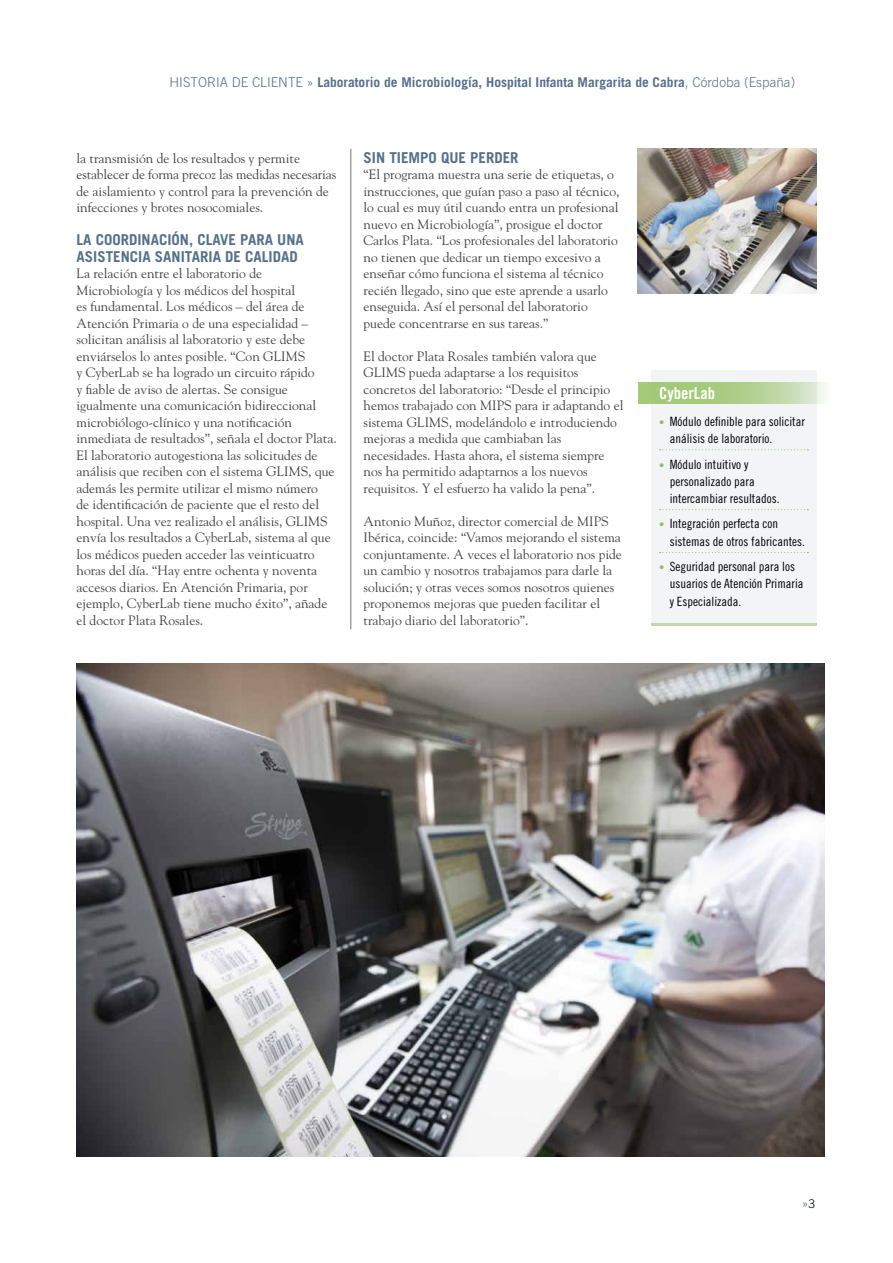
<style>
.page{position:relative;width:893px;height:1263px;background:#fff}
.page>*{position:absolute;margin:0;border:0;box-sizing:border-box;transform-origin:0 0}
.t1{font:16.5px "Trade Gothic Bold Cond Twenty";color:#fff}
.t2{font:700 15px/16.5px "Trade Gothic";color:#56718b}
.t3{font:13.5px/16.5px "Goudy";color:#414140}
.t4{font:700 13.5px "Trade Gothic";color:#56718b}
.t5{font:300 13.5px "Trade Gothic";color:#56718b}
.t6{font:12.75px/17.1px "Trade Gothic Cond Eighteen";color:#000}
.s1{font-weight:300}
.s2{font-size:10.5px;color:#8fbe59}
.s3{font-size:12px;color:#000}
</style>
<div class="page">
<img style="left:77px;top:663px;width:748px;height:494px">
<img style="left:638px;top:149px;width:178px;height:144px">
<hr style="left:351px;top:149px;width:1px;height:480px;background:#737373">
<div style="left:651px;top:370px;width:165px;height:255px;background:#f2f4f6"></div>
<svg style="left:660px;top:449px;width:148px;height:1px"></svg>
<svg style="left:660px;top:509px;width:148px;height:1px"></svg>
<svg style="left:660px;top:552px;width:148px;height:1px"></svg>
<svg style="left:638px;top:382px;width:188px;height:22px;background:#b4d294"></svg>
<hr style="left:651px;top:623px;width:165px;height:2px;background:#8fbe59">
<p class="t4" style="left:170px;top:74px;width:627px"><span class="s1">HISTORIA DE CLIENTE »</span> LABORATORIO DE MICROBIOLOGÍA, HOSPITAL INFANTA MARGARITA DE CABRA<span class="s1">, CÓRDOBA (ESPAÑA)</span></p>
<p class="t3" style="left:77px;top:149px;width:261px">la transmisión de los resultados y permite establecer de forma precoz las medidas necesarias de aislamiento y control para la prevención de infecciones y brotes nosocomiales.</p>
<p class="t2" style="left:77px;top:231px;width:229px">LA COORDINACIÓN, CLAVE PARA UNA<br>ASISTENCIA SANITARIA DE CALIDAD</p>
<p class="t3" style="left:77px;top:265px;width:262px">La relación entre el laboratorio de Microbiología y los médicos del hospital<br>es fundamental. Los médicos – del área de Atención Primaria o de una especialidad – solicitan análisis al laboratorio y este debe enviárselos lo antes posible. “Con GLIMS<br>y CyberLab se ha logrado un circuito rápido<br>y fiable de aviso de alertas. Se consigue igualmente una comunicación bidireccional microbiólogo-clínico y una notificación inmediata de resultados”, señala el doctor Plata.<br>El laboratorio autogestiona las solicitudes de análisis que reciben con el sistema GLIMS, que además les permite utilizar el mismo número<br>de identificación de paciente que el resto del hospital. Una vez realizado el análisis, GLIMS envía los resultados a CyberLab, sistema al que los médicos pueden acceder las veinticuatro horas del día. “Hay entre ochenta y noventa accesos diarios. En Atención Primaria, por ejemplo, CyberLab tiene mucho éxito”, añade el doctor Plata Rosales.</p>
<p class="t2" style="left:364px;top:149px;width:157px">SIN TIEMPO QUE PERDER</p>
<p class="t3" style="left:364px;top:166px;width:258px">“El programa muestra una serie de etiquetas, o instrucciones, que guían paso a paso al técnico, lo cual es muy útil cuando entra un profesional nuevo en Microbiología”, prosigue el doctor Carlos Plata. “Los profesionales del laboratorio no tienen que dedicar un tiempo excesivo a enseñar cómo funciona el sistema al técnico recién llegado, sino que este aprende a usarlo enseguida. Así el personal del laboratorio puede concentrarse en sus tareas.”</p>
<p class="t3" style="left:364px;top:347px;width:261px">El doctor Plata Rosales también valora que GLIMS pueda adaptarse a los requisitos concretos del laboratorio: “Desde el principio hemos trabajado con MIPS para ir adaptando el sistema GLIMS, modelándolo e introduciendo mejoras a medida que cambiaban las necesidades. Hasta ahora, el sistema siempre nos ha permitido adaptarnos a los nuevos requisitos. Y el esfuerzo ha valido la pena”.</p>
<p class="t3" style="left:364px;top:512px;width:260px">Antonio Muñoz, director comercial de MIPS Ibérica, coincide: “Vamos mejorando el sistema conjuntamente. A veces el laboratorio nos pide un cambio y nosotros trabajamos para darle la solución; y otras veces somos nosotros quienes proponemos mejoras que pueden facilitar el trabajo diario del laboratorio”.</p>
<p class="t1" style="left:659px;top:383px;width:57px">CyberLab</p>
<p class="t6" style="left:670px;top:413px;width:137px;text-indent:-11px"><span class="s2">•</span> Módulo definible para solicitar análisis de laboratorio.</p>
<p class="t6" style="left:670px;top:455px;width:111px;text-indent:-11px"><span class="s2">•</span> Módulo intuitivo y personalizado para intercambiar resultados.</p>
<p class="t6" style="left:670px;top:515px;width:137px;text-indent:-11px"><span class="s2">•</span> Integración perfecta con sistemas de otros fabricantes.</p>
<p class="t6" style="left:670px;top:558px;width:135px;text-indent:-11px"><span class="s2">•</span> Seguridad personal para los usuarios de Atención Primaria y Especializada.</p>
<p class="t5" style="left:802px;top:1195px;width:15px">»<span class="s3">3</span></p>
</div>
